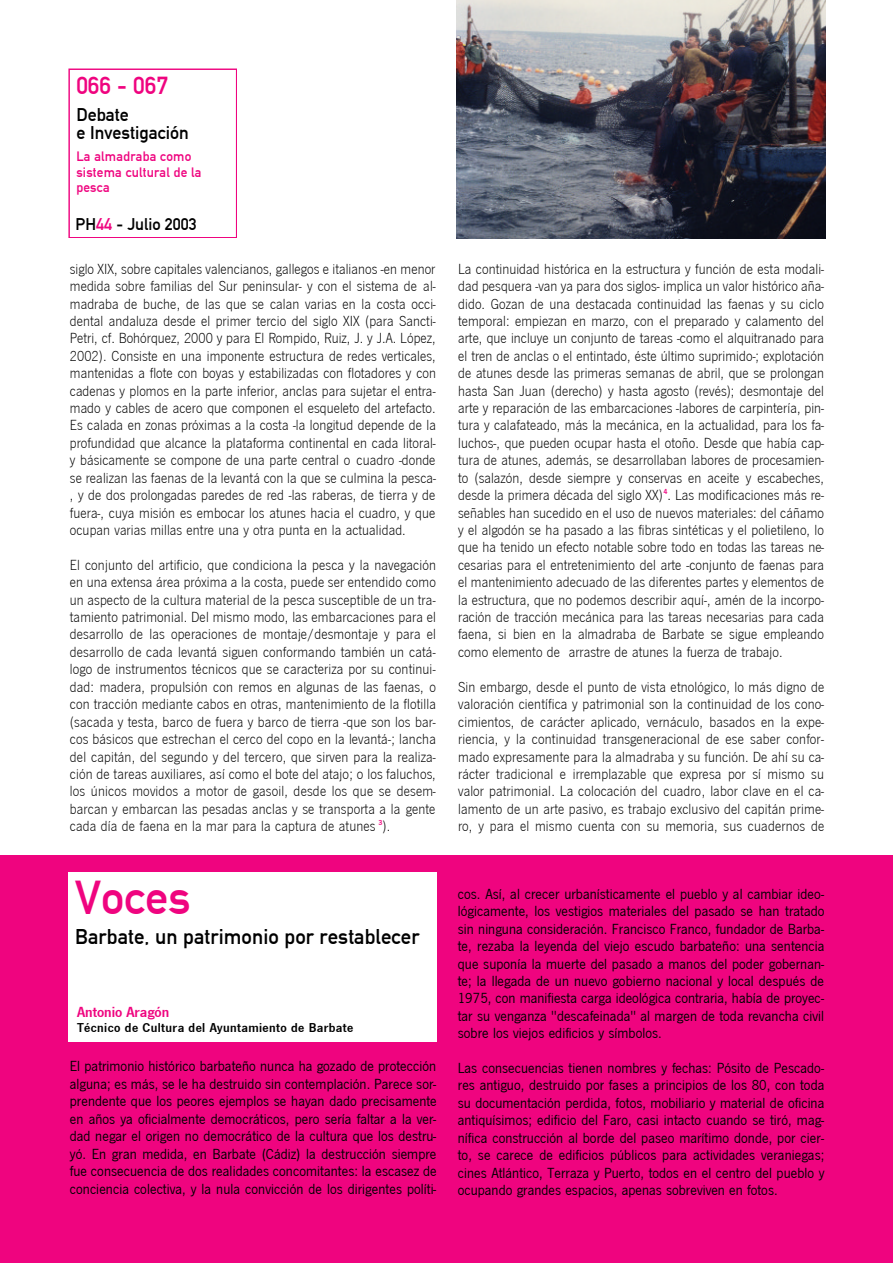
<style>
.page{position:relative;width:893px;height:1263px;background:#fff}
.page>*{position:absolute;margin:0;border:0;box-sizing:border-box;transform-origin:0 0}
.t1{font:46.5px "DIN Mittelschrift";color:#ef047f}
.t2{font:24.15px "DIN Mittelschrift";letter-spacing:-.005em;color:#ef047f}
.t3{font:20.85px "DIN Mittelschrift";letter-spacing:.005em;color:#000}
.t4{font:18px/18px "DIN Mittelschrift";color:#000}
.t5{font:16.5px "DIN Mittelschrift";color:#000}
.t6{font:15.15px/17.4px "News Got T Lig";letter-spacing:.005em;color:#000;text-align:justify}
.t7{font:15.15px/17.4px "News Got T";letter-spacing:.005em;color:#000;text-align:justify}
.t8{font:700 15.15px "News Got T Dem";color:#ef047f}
.t9{font:700 13.35px "News Got T Dem";letter-spacing:.03em;color:#000}
.t10{font:13.35px/15.1px "DIN Mittelschrift";letter-spacing:.015em;color:#ef047f}
.s1{color:#ef047f}
</style>
<div class="page">
<div style="left:0;top:855px;width:892px;height:408px;background:#ef047f"></div>
<div style="left:68px;top:872px;width:369px;height:170px;background:#fff"></div>
<svg style="left:68px;top:69px;width:169px;height:169px"></svg>
<img style="left:456px;top:0;width:369px;height:238px">
<h2 class="t2" style="left:76px;top:72px;width:93px">066 - 067</h2>
<p class="t4" style="left:76px;top:106px;width:114px">Debate<br>e Investigación</p>
<p class="t10" style="left:76px;top:149px;width:127px">La almadraba como sistema cultural de la pesca</p>
<p class="t5" style="left:76px;top:215px;width:122px">PH<span class="s1">44</span> - Julio 2003</p>
<p class="t6" style="left:70px;top:260px;width:368px">siglo XIX, sobre capitales valencianos, gallegos e italianos -en menor medida sobre familias del Sur peninsular- y con el sistema de al&shy;madraba de buche, de las que se calan varias en la costa occi&shy;dental andaluza desde el primer tercio del siglo XIX (para Sancti-Petri, cf. Bohórquez, 2000 y para El Rompido, Ruiz, J. y J.A. López, 2002). Consiste en una imponente estructura de redes verticales, mantenidas a flote con boyas y estabilizadas con flotadores y con cadenas y plomos en la parte inferior, anclas para sujetar el entra&shy;mado y cables de acero que componen el esqueleto del artefacto.<br>Es calada en zonas próximas a la costa -la longitud depende de la profundidad que alcance la plataforma continental en cada litoral&shy;y básicamente se compone de una parte central o cuadro -donde se realizan las faenas de la levantá con la que se culmina la pesca-, y de dos prolongadas paredes de red -las raberas, de tierra y de fuera-, cuya misión es embocar los atunes hacia el cuadro, y que ocupan varias millas entre una y otra punta en la actualidad.</p>
<p class="t6" style="left:70px;top:556px;width:367px">El conjunto del artificio, que condiciona la pesca y la navegación en una extensa área próxima a la costa, puede ser entendido como un aspecto de la cultura material de la pesca susceptible de un tra&shy;tamiento patrimonial. Del mismo modo, las embarcaciones para el desarrollo de las operaciones de montaje/desmontaje y para el desarrollo de cada levantá siguen conformando también un catá&shy;logo de instrumentos técnicos que se caracteriza por su continui&shy;dad: madera, propulsión con remos en algunas de las faenas, o con tracción mediante cabos en otras, mantenimiento de la flotilla (sacada y testa, barco de fuera y barco de tierra -que son los bar&shy;cos básicos que estrechan el cerco del copo en la levantá-; lancha del capitán, del segundo y del tercero, que sirven para la realiza&shy;ción de tareas auxiliares, así como el bote del atajo; o los faluchos, los únicos movidos a motor de gasoil, desde los que se desem&shy;barcan y embarcan las pesadas anclas y se transporta a la gente cada día de faena en la mar para la captura de atunes <sup>3</sup>).</p>
<h1 class="t1" style="left:75px;top:870px;width:117px">Voces</h1>
<h3 class="t3" style="left:75px;top:924px;width:346px">Barbate, un patrimonio por restablecer</h3>
<p class="t8" style="left:77px;top:1003px;width:94px">Antonio Aragón</p>
<p class="t9" style="left:77px;top:1019px;width:278px">Técnico de Cultura del Ayuntamiento de Barbate</p>
<p class="t7" style="left:70px;top:1057px;width:368px">El patrimonio histórico barbateño nunca ha gozado de protección alguna; es más, se le ha destruido sin contemplación. Parece sor&shy;prendente que los peores ejemplos se hayan dado precisamente en años ya oficialmente democráticos, pero sería faltar a la ver&shy;dad negar el origen no democrático de la cultura que los destru&shy;yó. En gran medida, en Barbate (Cádiz) la destrucción siempre fue consecuencia de dos realidades concomitantes: la escasez de conciencia colectiva, y la nula convicción de los dirigentes políti-</p>
<p class="t6" style="left:458px;top:260px;width:367px">La continuidad histórica en la estructura y función de esta modali&shy;dad pesquera -van ya para dos siglos- implica un valor histórico aña&shy;dido. Gozan de una destacada continuidad las faenas y su ciclo temporal: empiezan en marzo, con el preparado y calamento del arte, que incluye un conjunto de tareas -como el alquitranado para el tren de anclas o el entintado, éste último suprimido-; explotación de atunes desde las primeras semanas de abril, que se prolongan hasta San Juan (derecho) y hasta agosto (revés); desmontaje del arte y reparación de las embarcaciones -labores de carpintería, pin&shy;tura y calafateado, más la mecánica, en la actualidad, para los fa&shy;luchos-, que pueden ocupar hasta el otoño. Desde que había cap&shy;tura de atunes, además, se desarrollaban labores de procesamien&shy;to (salazón, desde siempre y conservas en aceite y escabeches, desde la primera década del siglo XX)<sup>4</sup>. Las modificaciones más re&shy;señables han sucedido en el uso de nuevos materiales: del cáñamo y el algodón se ha pasado a las fibras sintéticas y el polietileno, lo que ha tenido un efecto notable sobre todo en todas las tareas ne&shy;cesarias para el entretenimiento del arte -conjunto de faenas para el mantenimiento adecuado de las diferentes partes y elementos de la estructura, que no podemos describir aquí-, amén de la incorpo&shy;ración de tracción mecánica para las tareas necesarias para cada faena, si bien en la almadraba de Barbate se sigue empleando como elemento de arrastre de atunes la fuerza de trabajo.</p>
<p class="t6" style="left:458px;top:678px;width:367px">Sin embargo, desde el punto de vista etnológico, lo más digno de valoración científica y patrimonial son la continuidad de los cono&shy;cimientos, de carácter aplicado, vernáculo, basados en la expe&shy;riencia, y la continuidad transgeneracional de ese saber confor&shy;mado expresamente para la almadraba y su función. De ahí su ca&shy;rácter tradicional e irremplazable que expresa por sí mismo su valor patrimonial. La colocación del cuadro, labor clave en el ca&shy;lamento de un arte pasivo, es trabajo exclusivo del capitán prime&shy;ro, y para el mismo cuenta con su memoria, sus cuadernos de</p>
<p class="t7" style="left:458px;top:885px;width:368px">cos. Así, al crecer urbanísticamente el pueblo y al cambiar ideo&shy;lógicamente, los vestigios materiales del pasado se han tratado sin ninguna consideración. Francisco Franco, fundador de Barba&shy;te, rezaba la leyenda del viejo escudo barbateño: una sentencia que suponía la muerte del pasado a manos del poder gobernan&shy;te; la llegada de un nuevo gobierno nacional y local después de 1975, con manifiesta carga ideológica contraria, había de proyec&shy;tar su venganza "descafeinada" al margen de toda revancha civil sobre los viejos edificios y símbolos.</p>
<p class="t7" style="left:458px;top:1059px;width:368px">Las consecuencias tienen nombres y fechas: Pósito de Pescado&shy;res antiguo, destruido por fases a principios de los 80, con toda su documentación perdida, fotos, mobiliario y material de oficina antiquísimos; edificio del Faro, casi intacto cuando se tiró, mag&shy;nífica construcción al borde del paseo marítimo donde, por cier&shy;to, se carece de edificios públicos para actividades veraniegas; cines Atlántico, Terraza y Puerto, todos en el centro del pueblo y ocupando grandes espacios, apenas sobreviven en fotos.</p>
</div>
